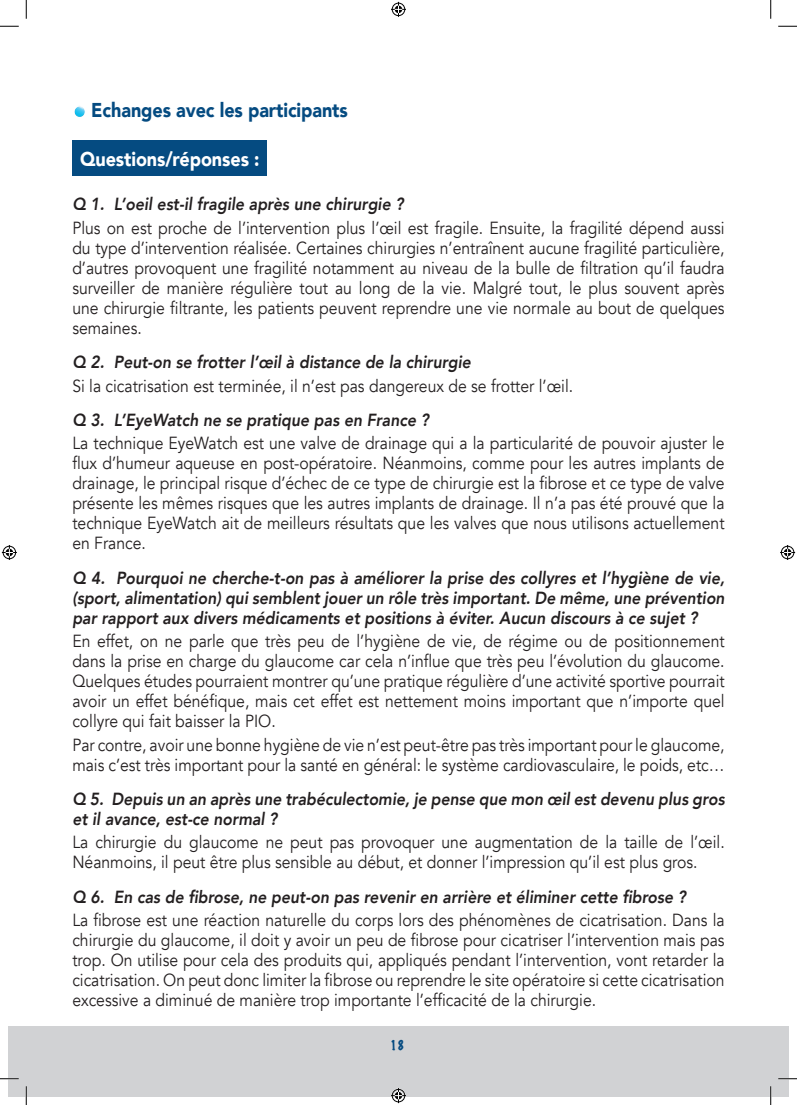
<style>
.page{position:relative;width:797px;height:1105px;background:#fff}
.page>*{position:absolute;margin:0;border:0;box-sizing:border-box;transform-origin:0 0}
.t1{font:900 20px "Avenir";letter-spacing:-.005em;color:#054b81;scale:.9 1}
.t2{font:900 20px "Avenir";letter-spacing:-.005em;color:#fff;scale:.9 1}
.t3{font:17.5px/20px "Avenir";color:#231f20;text-align:justify;scale:.9 1}
.t4{font:italic 800 17.5px/20px "Avenir";color:#231f20;text-align:justify;scale:.9 1}
.t5{font:100 12.5px "Marker Felt";color:#054b81}
</style>
<div class="page">
<div style="left:9px;top:1025px;width:779px;height:71px;background:#d1d2d4"></div>
<img style="left:74px;top:106px;width:11px;height:11px">
<div style="left:72px;top:141px;width:195px;height:35px;background:#054b81"></div>
<svg style="left:0;top:25px;width:19px;height:2px"></svg>
<svg style="left:778px;top:25px;width:19px;height:2px"></svg>
<svg style="left:0;top:1078px;width:19px;height:1px"></svg>
<svg style="left:778px;top:1078px;width:19px;height:1px"></svg>
<svg style="left:25px;top:0;width:2px;height:19px"></svg>
<svg style="left:25px;top:1086px;width:2px;height:19px"></svg>
<svg style="left:770px;top:0;width:1px;height:19px"></svg>
<svg style="left:770px;top:1086px;width:1px;height:19px"></svg>
<svg style="left:391px;top:2px;width:15px;height:15px"></svg>
<svg style="left:391px;top:1088px;width:15px;height:15px"></svg>
<svg style="left:2px;top:545px;width:15px;height:15px"></svg>
<svg style="left:780px;top:545px;width:15px;height:15px"></svg>
<p class="t1" style="left:91px;top:102px;width:286px">Echanges avec les participants</p>
<p class="t2" style="left:80px;top:151px;width:201px">Questions/réponses :</p>
<p class="t4" style="left:72px;top:196px;width:369px">Q 1. L’oeil est-il fragile après une chirurgie ?</p>
<p class="t3" style="left:72px;top:220px;width:726px">Plus on est proche de l’intervention plus l’œil est fragile. Ensuite, la fragilité dépend aussi du type d’intervention réalisée. Certaines chirurgies n’entraînent aucune fragilité particulière, d’autres provoquent une fragilité notamment au niveau de la bulle de filtration qu’il faudra surveiller de manière régulière tout au long de la vie. Malgré tout, le plus souvent après une chirurgie filtrante, les patients peuvent reprendre une vie normale au bout de quelques semaines.</p>
<p class="t4" style="left:72px;top:353px;width:444px">Q 2. Peut-on se frotter l’œil à distance de la chirurgie</p>
<p class="t3" style="left:72px;top:377px;width:558px">Si la cicatrisation est terminée, il n’est pas dangereux de se frotter l’œil.</p>
<p class="t4" style="left:72px;top:411px;width:398px">Q 3. L’EyeWatch ne se pratique pas en France ?</p>
<p class="t3" style="left:72px;top:435px;width:726px">La technique EyeWatch est une valve de drainage qui a la particularité de pouvoir ajuster le flux d’humeur aqueuse en post-opératoire. Néanmoins, comme pour les autres implants de drainage, le principal risque d’échec de ce type de chirurgie est la fibrose et ce type de valve présente les mêmes risques que les autres implants de drainage. Il n’a pas été prouvé que la technique EyeWatch ait de meilleurs résultats que les valves que nous utilisons actuellement en France.</p>
<p class="t4" style="left:72px;top:569px;width:726px">Q 4. Pourquoi ne cherche-t-on pas à améliorer la prise des collyres et l’hygiène de vie, (sport, alimentation) qui semblent jouer un rôle très important. De même, une prévention par rapport aux divers médicaments et positions à éviter. Aucun discours à ce sujet ?</p>
<p class="t3" style="left:72px;top:633px;width:726px">En effet, on ne parle que très peu de l’hygiène de vie, de régime ou de positionnement dans la prise en charge du glaucome car cela n’influe que très peu l’évolution du glaucome.<br>Quelques études pourraient montrer qu’une pratique régulière d’une activité sportive pourrait avoir un effet bénéfique, mais cet effet est nettement moins important que n’importe quel collyre qui fait baisser la PIO.</p>
<p class="t3" style="left:72px;top:736px;width:726px">Par contre, avoir une bonne hygiène de vie n’est peut-être pas très important pour le glaucome, mais c’est très important pour la santé en général: le système cardiovasculaire, le poids, etc…</p>
<p class="t4" style="left:72px;top:790px;width:726px">Q 5. Depuis un an après une trabéculectomie, je pense que mon œil est devenu plus gros et il avance, est-ce normal ?</p>
<p class="t3" style="left:72px;top:834px;width:726px">La chirurgie du glaucome ne peut pas provoquer une augmentation de la taille de l’œil.<br>Néanmoins, il peut être plus sensible au début, et donner l’impression qu’il est plus gros.</p>
<p class="t4" style="left:72px;top:886px;width:683px">Q 6. En cas de fibrose, ne peut-on pas revenir en arrière et éliminer cette fibrose ?</p>
<p class="t3" style="left:72px;top:910px;width:726px">La fibrose est une réaction naturelle du corps lors des phénomènes de cicatrisation. Dans la chirurgie du glaucome, il doit y avoir un peu de fibrose pour cicatriser l’intervention mais pas trop. On utilise pour cela des produits qui, appliqués pendant l’intervention, vont retarder la cicatrisation. On peut donc limiter la fibrose ou reprendre le site opératoire si cette cicatrisation excessive a diminué de manière trop importante l’efficacité de la chirurgie.</p>
<p class="t5" style="left:390px;top:1040px;width:16px">18</p>
</div>
